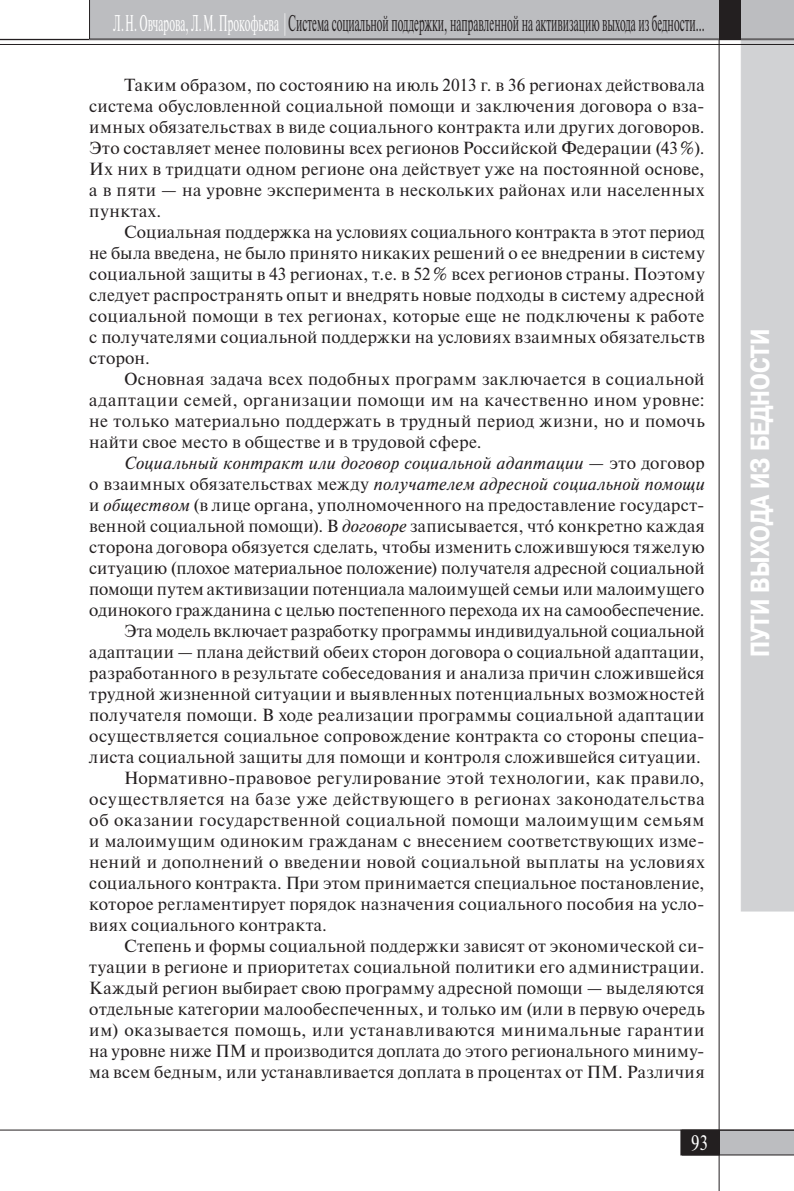
<style>
.page{position:relative;width:794px;height:1191px;background:#fff}
.page>*{position:absolute;margin:0;border:0;box-sizing:border-box;transform-origin:0 0}
.t1{font:700 26.25px "Pragmatica Cond C";color:#fff}
.t2{font:22.75px "Newton";color:#231f20;scale:.47 1}
.t3{font:21px "Newton";color:#fff;scale:.8 1}
.t4{font:17.5px/21px "Newton";letter-spacing:.02em;color:#231f20;text-align:justify}
.t5{font:italic 17.5px "Newton";letter-spacing:.015em;color:#231f20}
.t6{font:17.5px "Newton";letter-spacing:.04em;color:#231f20}
.t7{font:17.5px "Newton";letter-spacing:.045em;color:#231f20}
.s1{color:#fff}
.s2{font-style:normal}
.s3{font-style:italic}
</style>
<div class="page">
<div style="left:741px;top:40px;width:53px;height:871px;background:#d1d2d4"></div>
<svg style="left:719px;top:1130px;width:75px;height:25px"></svg>
<div style="left:681px;top:1130px;width:38px;height:25px;background:#231f20"></div>
<div style="left:680px;top:1130px;width:39px;height:25px;border:1px solid #231f20"></div>
<hr style="left:718px;top:0;width:1px;height:1191px;background:#231f20">
<hr style="left:0;top:1129px;width:794px;height:1px;background:#231f20">
<hr style="left:0;top:39px;width:794px;height:1px;background:#231f20">
<hr style="left:0;top:44px;width:794px;height:1px;background:#231f20">
<div style="left:89px;top:0;width:705px;height:39px;background:#bcbdc0"></div>
<div style="left:719px;top:0;width:22px;height:40px;background:#231f20"></div>
<h2 class="t2" style="left:114px;top:6px;width:1259px"><span class="s1">Л.Н. Овчарова, Л.М. Прокофьева |</span> Система социальной поддержки, направленной на активизацию выхода из бедности...</h2>
<p class="t4" style="left:89px;top:74px;width:617px;text-indent:35px">Таким образом, по состоянию на июль 2013 г. в 36 регионах действовала система обусловленной социальной помощи и заключения договора о вза&shy;имных обязательствах в виде социального контракта или других договоров.<br>Это составляет менее половины всех регионов Российской Федерации (43%).<br>Их них в тридцати одном регионе она действует уже на постоянной основе, а в пяти — на уровне эксперимента в нескольких районах или населенных пунктах.</p>
<p class="t4" style="left:89px;top:221px;width:617px;text-indent:35px">Социальная поддержка на условиях социального контракта в этот период не была введена, не было принято никаких решений о ее внедрении в систему социальной защиты в 43 регионах, т.е. в 52% всех регионов страны. Поэтому следует распространять опыт и внедрять новые подходы в систему адресной социальной помощи в тех регионах, которые еще не подключены к работе с получателями социальной поддержки на условиях взаимных обязательств сторон.</p>
<p class="t4" style="left:89px;top:368px;width:617px;text-indent:35px">Основная задача всех подобных программ заключается в социальной адаптации семей, организации помощи им на качественно ином уровне: не только материально поддержать в трудный период жизни, но и помочь найти свое место в обществе и в трудовой сфере.</p>
<p class="t5" style="left:124px;top:452px;width:582px">Социальный контракт или договор социальной адаптации <span class="s2">— это договор</span></p>
<p class="t5" style="left:89px;top:473px;width:617px"><span class="s2">о взаимных обязательствах между</span> получателем адресной социальной помощи</p>
<p class="t4" style="left:89px;top:494px;width:617px">и <span class="s3">обществом</span> (в лице органа, уполномоченного на предоставление государст-</p>
<p class="t4" style="left:89px;top:515px;width:617px">венной социальной помощи). В <span class="s3">договоре</span> записывается, что` конкретно каждая</p>
<p class="t4" style="left:89px;top:536px;width:617px">сторона договора обязуется сделать, чтобы изменить сложившуюся тяжелую</p>
<p class="t4" style="left:89px;top:557px;width:617px">ситуацию (плохое материальное положение) получателя адресной социальной</p>
<p class="t4" style="left:89px;top:578px;width:617px">помощи путем активизации потенциала малоимущей семьи или малоимущего</p>
<p class="t4" style="left:89px;top:599px;width:617px">одинокого гражданина с целью постепенного перехода их на самообеспечение.</p>
<p class="t4" style="left:124px;top:620px;width:582px">Эта модель включает разработку программы индивидуальной социальной</p>
<p class="t4" style="left:89px;top:641px;width:617px">адаптации — плана действий обеих сторон договора о социальной адаптации,</p>
<p class="t4" style="left:89px;top:662px;width:617px">разработанного в результате собеседования и анализа причин сложившейся</p>
<p class="t4" style="left:89px;top:683px;width:617px">трудной жизненной ситуации и выявленных потенциальных возможностей</p>
<p class="t4" style="left:89px;top:704px;width:617px">получателя помощи. В ходе реализации программы социальной адаптации</p>
<p class="t4" style="left:89px;top:725px;width:617px">осуществляется социальное сопровождение контракта со стороны специа-</p>
<p class="t4" style="left:89px;top:746px;width:613px">листа социальной защиты для помощи и контроля сложившейся ситуации.</p>
<p class="t4" style="left:124px;top:767px;width:582px">Нормативно-правовое регулирование этой технологии, как правило,</p>
<p class="t6" style="left:89px;top:786px;width:617px">осуществляется на базе уже действующего в регионах законодательства</p>
<p class="t4" style="left:89px;top:809px;width:617px">об оказании государственной социальной помощи малоимущим семьям</p>
<p class="t4" style="left:89px;top:830px;width:617px">и малоимущим одиноким гражданам с внесением соответствующих изме-</p>
<p class="t4" style="left:89px;top:851px;width:617px">нений и дополнений о введении новой социальной выплаты на условиях</p>
<p class="t4" style="left:89px;top:872px;width:617px">социального контракта. При этом принимается специальное постановление,</p>
<p class="t4" style="left:89px;top:893px;width:617px">которое регламентирует порядок назначения социального пособия на усло-</p>
<p class="t4" style="left:89px;top:914px;width:239px">виях социального контракта.</p>
<p class="t4" style="left:124px;top:935px;width:582px">Степень и формы социальной поддержки зависят от экономической си-</p>
<p class="t4" style="left:89px;top:956px;width:617px">туации в регионе и приоритетах социальной политики его администрации.</p>
<p class="t4" style="left:89px;top:977px;width:617px">Каждый регион выбирает свою программу адресной помощи — выделяются</p>
<p class="t4" style="left:89px;top:998px;width:617px">отдельные категории малообеспеченных, и только им (или в первую очередь</p>
<p class="t7" style="left:89px;top:1017px;width:616px">им) оказывается помощь, или устанавливаются минимальные гарантии</p>
<p class="t4" style="left:89px;top:1040px;width:617px">на уровне ниже ПМ и производится доплата до этого регионального миниму-</p>
<p class="t4" style="left:89px;top:1061px;width:617px">ма всем бедным, или устанавливается доплата в процентах от ПМ. Различия</p>
<p class="t3" style="left:691px;top:1127px;width:23px">93</p>
<h1 class="t1" style="left:745px;top:657px;width:330px;rotate:-90deg">ПУТИ ВЫХОДА ИЗ БЕДНОСТИ</h1>
</div>
